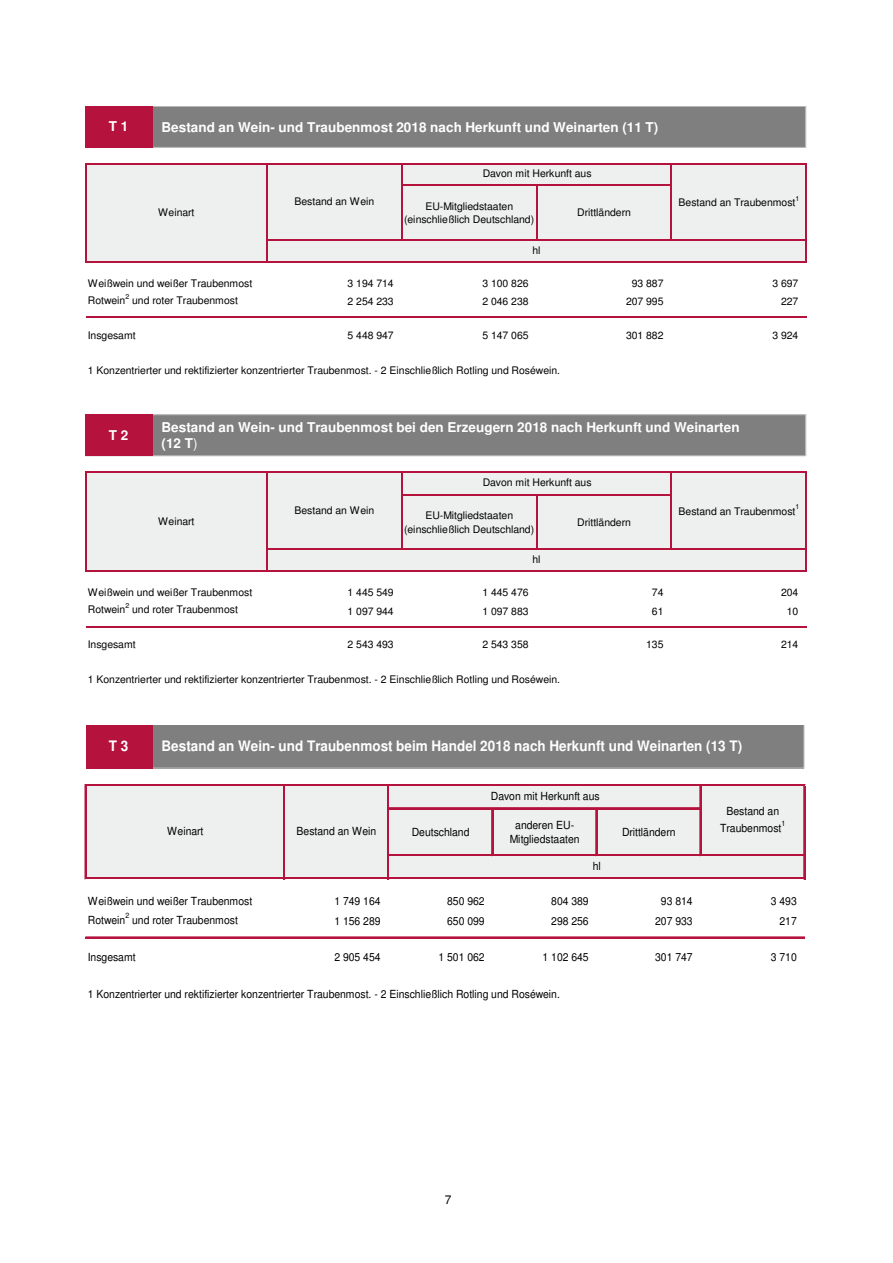
<style>
.page{position:relative;width:893px;height:1263px;background:#fff}
.page>*{position:absolute;margin:0;border:0;box-sizing:border-box;transform-origin:0 0}
.t1{font:700 14.4px "Helvetica";letter-spacing:.005em;color:#fff;scale:.94 1}
.t2{font:700 13.5px/15.6px "Helvetica";color:#fff}
.t3{font:12px "Helvetica";color:#000}
.t4{font:11.1px/14.5px "Helvetica";letter-spacing:-.005em;color:#000;text-align:center;scale:.94 1}
.t5{font:10.5px/13.6px "Helvetica";letter-spacing:-.005em;color:#000;text-align:center}
.t6{font:7.5px "Helvetica";color:#000;scale:.94 1}
.t7{font:7.05px "Helvetica";color:#000}
.s1{font-weight:400}
</style>
<div class="page">
<div style="left:86px;top:164px;width:720px;height:98px;background:#eeefef"></div>
<div style="left:86px;top:472px;width:720px;height:99px;background:#eeefef"></div>
<hr style="left:85px;top:163px;width:1px;height:99px;background:#b5123e">
<hr style="left:266px;top:164px;width:1px;height:98px;background:#b5123e">
<hr style="left:401px;top:164px;width:1px;height:77px;background:#b5123e">
<hr style="left:670px;top:164px;width:2px;height:77px;background:#b5123e">
<hr style="left:805px;top:164px;width:2px;height:98px;background:#b5123e">
<hr style="left:535px;top:186px;width:2px;height:55px;background:#b5123e">
<hr style="left:85px;top:471px;width:1px;height:101px;background:#b5123e">
<hr style="left:266px;top:473px;width:1px;height:99px;background:#b5123e">
<hr style="left:401px;top:473px;width:1px;height:77px;background:#b5123e">
<hr style="left:670px;top:473px;width:2px;height:77px;background:#b5123e">
<hr style="left:805px;top:473px;width:2px;height:99px;background:#b5123e">
<hr style="left:535px;top:496px;width:2px;height:54px;background:#b5123e">
<hr style="left:86px;top:163px;width:721px;height:1px;background:#b5123e">
<hr style="left:402px;top:185px;width:270px;height:1px;background:#b5123e">
<hr style="left:267px;top:239px;width:540px;height:2px;background:#b5123e">
<hr style="left:86px;top:261px;width:721px;height:1px;background:#b5123e">
<hr style="left:86px;top:316px;width:720px;height:2px;background:#b5123e">
<hr style="left:86px;top:471px;width:721px;height:2px;background:#b5123e">
<hr style="left:402px;top:494px;width:270px;height:2px;background:#b5123e">
<hr style="left:267px;top:549px;width:540px;height:1px;background:#b5123e">
<hr style="left:86px;top:570px;width:721px;height:2px;background:#b5123e">
<hr style="left:86px;top:626px;width:720px;height:1px;background:#b5123e">
<div style="left:85px;top:106px;width:721px;height:42px;background:#7f7f7f"></div>
<div style="left:85px;top:106px;width:67px;height:41px;background:#b5123e"></div>
<svg style="left:85px;top:414px;width:721px;height:42px;background:#828282"></svg>
<div style="left:85px;top:415px;width:67px;height:41px;background:#b5123e"></div>
<div style="left:86px;top:785px;width:718px;height:94px;background:#eeefef"></div>
<hr style="left:85px;top:784px;width:1px;height:95px;background:#b5123e">
<hr style="left:283px;top:786px;width:2px;height:93px;background:#b5123e">
<hr style="left:387px;top:786px;width:1px;height:93px;background:#b5123e">
<hr style="left:388px;top:786px;width:1px;height:93px;background:#b5123e">
<hr style="left:699px;top:786px;width:2px;height:70px;background:#b5123e">
<hr style="left:803px;top:786px;width:1px;height:93px;background:#b5123e">
<hr style="left:804px;top:786px;width:1px;height:93px;background:#b5123e">
<hr style="left:491px;top:809px;width:1px;height:47px;background:#b5123e">
<hr style="left:492px;top:809px;width:1px;height:47px;background:#b5123e">
<hr style="left:595px;top:809px;width:1px;height:47px;background:#b5123e">
<hr style="left:596px;top:809px;width:1px;height:47px;background:#b5123e">
<hr style="left:86px;top:784px;width:719px;height:1px;background:#b5123e">
<hr style="left:86px;top:785px;width:719px;height:1px;background:#b5123e">
<hr style="left:389px;top:807px;width:312px;height:1px;background:#b5123e">
<hr style="left:389px;top:808px;width:312px;height:1px;background:#b5123e">
<hr style="left:389px;top:854px;width:416px;height:2px;background:#b5123e">
<hr style="left:86px;top:877px;width:719px;height:1px;background:#b5123e">
<hr style="left:86px;top:878px;width:719px;height:1px;background:#b5123e">
<hr style="left:86px;top:937px;width:718px;height:2px;background:#b5123e">
<div style="left:86px;top:725px;width:718px;height:44px;background:#7f7f7f"></div>
<div style="left:86px;top:725px;width:66px;height:43px;background:#b5123e"></div>
<p class="t2" style="left:109px;top:119px;width:21px">T 1</p>
<p class="t2" style="left:161px;top:119px;width:498px">Bestand an Wein- und Traubenmost 2018 nach Herkunft und Weinarten (11 T)</p>
<p class="t5" style="left:158px;top:205px;width:38px">Weinart</p>
<p class="t5" style="left:294px;top:194px;width:81px">Bestand an Wein</p>
<p class="t5" style="left:482px;top:167px;width:110px">Davon mit Herkunft aus</p>
<p class="t5" style="left:404px;top:199px;width:132px">EU-Mitgliedstaaten (einschließlich Deutschland)</p>
<p class="t5" style="left:577px;top:206px;width:55px">Drittländern</p>
<p class="t5" style="left:532px;top:243px;width:10px">hl</p>
<p class="t7" style="left:795px;top:194px;width:5px">1</p>
<p class="t5" style="left:678px;top:195px;width:118px">Bestand an Traubenmost</p>
<p class="t5" style="left:88px;top:276px;width:166px">Weißwein und weißer Traubenmost</p>
<p class="t5" style="left:347px;top:276px;width:48px">3 194 714</p>
<p class="t5" style="left:482px;top:276px;width:48px">3 100 826</p>
<p class="t5" style="left:631px;top:276px;width:33px">93 887</p>
<p class="t5" style="left:772px;top:276px;width:27px">3 697</p>
<p class="t5" style="left:88px;top:294px;width:39px">Rotwein</p>
<p class="t7" style="left:125px;top:292px;width:5px">2</p>
<p class="t5" style="left:132px;top:294px;width:107px">und roter Traubenmost</p>
<p class="t5" style="left:347px;top:295px;width:48px">2 254 233</p>
<p class="t5" style="left:482px;top:295px;width:48px">2 046 238</p>
<p class="t5" style="left:626px;top:295px;width:39px">207 995</p>
<p class="t5" style="left:781px;top:295px;width:19px">227</p>
<p class="t5" style="left:88px;top:328px;width:49px">Insgesamt</p>
<p class="t5" style="left:347px;top:328px;width:48px">5 448 947</p>
<p class="t5" style="left:482px;top:328px;width:48px">5 147 065</p>
<p class="t5" style="left:626px;top:328px;width:39px">301 882</p>
<p class="t5" style="left:772px;top:328px;width:27px">3 924</p>
<p class="t5" style="left:88px;top:363px;width:473px">1 Konzentrierter und rektifizierter konzentrierter Traubenmost. - 2 Einschließlich Rotling und Roséwein.</p>
<p class="t2" style="left:109px;top:427px;width:21px">T 2</p>
<p class="t2" style="left:161px;top:420px;width:579px">Bestand an Wein- und Traubenmost bei den Erzeugern 2018 nach Herkunft und Weinarten (12 T<span class="s1">)</span></p>
<p class="t5" style="left:158px;top:514px;width:38px">Weinart</p>
<p class="t5" style="left:294px;top:503px;width:81px">Bestand an Wein</p>
<p class="t5" style="left:482px;top:476px;width:110px">Davon mit Herkunft aus</p>
<p class="t5" style="left:404px;top:508px;width:132px">EU-Mitgliedstaaten (einschließlich Deutschland)</p>
<p class="t5" style="left:577px;top:515px;width:55px">Drittländern</p>
<p class="t5" style="left:532px;top:553px;width:10px">hl</p>
<p class="t7" style="left:795px;top:503px;width:5px">1</p>
<p class="t5" style="left:678px;top:504px;width:118px">Bestand an Traubenmost</p>
<p class="t5" style="left:88px;top:586px;width:166px">Weißwein und weißer Traubenmost</p>
<p class="t5" style="left:347px;top:586px;width:48px">1 445 549</p>
<p class="t5" style="left:482px;top:586px;width:48px">1 445 476</p>
<p class="t5" style="left:652px;top:586px;width:13px">74</p>
<p class="t5" style="left:781px;top:586px;width:19px">204</p>
<p class="t5" style="left:88px;top:603px;width:39px">Rotwein</p>
<p class="t7" style="left:125px;top:602px;width:5px">2</p>
<p class="t5" style="left:132px;top:603px;width:107px">und roter Traubenmost</p>
<p class="t5" style="left:347px;top:604px;width:48px">1 097 944</p>
<p class="t5" style="left:482px;top:604px;width:48px">1 097 883</p>
<p class="t5" style="left:652px;top:604px;width:13px">61</p>
<p class="t5" style="left:786px;top:604px;width:13px">10</p>
<p class="t5" style="left:88px;top:638px;width:49px">Insgesamt</p>
<p class="t5" style="left:347px;top:638px;width:48px">2 543 493</p>
<p class="t5" style="left:482px;top:638px;width:48px">2 543 358</p>
<p class="t5" style="left:646px;top:638px;width:19px">135</p>
<p class="t5" style="left:781px;top:638px;width:19px">214</p>
<p class="t5" style="left:88px;top:673px;width:473px">1 Konzentrierter und rektifizierter konzentrierter Traubenmost. - 2 Einschließlich Rotling und Roséwein.</p>
<h1 class="t1" style="left:109px;top:738px;width:22px">T 3</h1>
<h1 class="t1" style="left:161px;top:738px;width:619px">Bestand an Wein- und Traubenmost beim Handel 2018 nach Herkunft und Weinarten (13 T)</h1>
<p class="t4" style="left:167px;top:824px;width:40px">Weinart</p>
<p class="t4" style="left:296px;top:824px;width:86px">Bestand an Wein</p>
<p class="t4" style="left:491px;top:789px;width:117px">Davon mit Herkunft aus</p>
<p class="t4" style="left:411px;top:825px;width:63px">Deutschland</p>
<p class="t4" style="left:510px;top:817px;width:76px">anderen EU-<br>Mitgliedstaaten</p>
<p class="t4" style="left:622px;top:825px;width:58px">Drittländern</p>
<p class="t4" style="left:592px;top:859px;width:10px">hl</p>
<p class="t4" style="left:720px;top:803px;width:67px;line-height:16.8px">Bestand an<br>Traubenmost</p>
<p class="t6" style="left:781px;top:820px;width:6px">1</p>
<p class="t4" style="left:88px;top:894px;width:176px">Weißwein und weißer Traubenmost</p>
<p class="t4" style="left:334px;top:894px;width:51px">1 749 164</p>
<p class="t4" style="left:447px;top:894px;width:41px">850 962</p>
<p class="t4" style="left:551px;top:894px;width:41px">804 389</p>
<p class="t4" style="left:661px;top:894px;width:35px">93 814</p>
<p class="t4" style="left:770px;top:894px;width:29px">3 493</p>
<p class="t4" style="left:88px;top:912px;width:41px">Rotwein</p>
<p class="t6" style="left:125px;top:911px;width:6px">2</p>
<p class="t4" style="left:132px;top:912px;width:114px">und roter Traubenmost</p>
<p class="t4" style="left:334px;top:914px;width:51px">1 156 289</p>
<p class="t4" style="left:447px;top:914px;width:41px">650 099</p>
<p class="t4" style="left:551px;top:914px;width:41px">298 256</p>
<p class="t4" style="left:655px;top:914px;width:41px">207 933</p>
<p class="t4" style="left:779px;top:914px;width:20px">217</p>
<p class="t4" style="left:88px;top:950px;width:52px">Insgesamt</p>
<p class="t4" style="left:334px;top:950px;width:51px">2 905 454</p>
<p class="t4" style="left:438px;top:950px;width:51px">1 501 062</p>
<p class="t4" style="left:542px;top:950px;width:51px">1 102 645</p>
<p class="t4" style="left:655px;top:950px;width:41px">301 747</p>
<p class="t4" style="left:770px;top:950px;width:29px">3 710</p>
<p class="t4" style="left:88px;top:987px;width:503px">1 Konzentrierter und rektifizierter konzentrierter Traubenmost. - 2 Einschließlich Rotling und Roséwein.</p>
<p class="t3" style="left:445px;top:1193px;width:8px">7</p>
</div>
